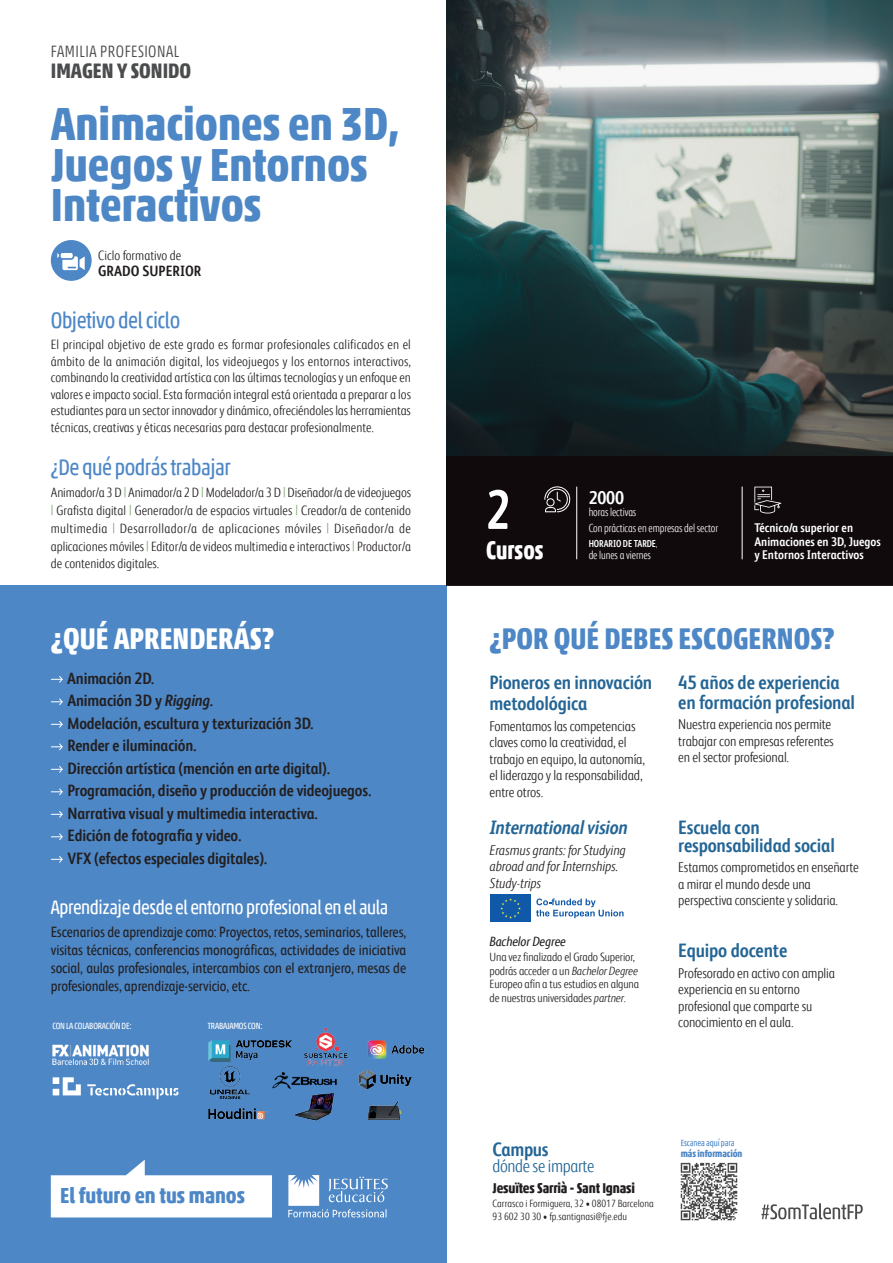
<style>
.page{position:relative;width:893px;height:1263px;background:#fff}
.page>*{position:absolute;margin:0;border:0;box-sizing:border-box;transform-origin:0 0}
.Titol_cicle_-_HOSTALERIA{font:700 55.65px "FS Albert Narrow";color:#fff;scale:.9 1}
.t1{font:700 condensed 46.5px/40.5px "Akko Pro";color:#4d87c6}
.t2{font:700 condensed 30px "Akko Pro";color:#4d87c6}
.t3{font:700 condensed 30px "Akko Pro";color:#fff}
.Titol_cicle_-_HOSTALERIA-2{font:700 condensed 25.5px "Akko Pro";color:#fff;scale:.9 1}
.t4{font:condensed 22.5px "Akko Pro";letter-spacing:-.02em;color:#4d87c6}
.t5{font:700 condensed 21.75px "Akko Pro";color:#4d87c6}
.t6{font:700 condensed 21px "Akko Pro";color:#4b4c4d}
.Objectiu_BO{font:700 19.5px/21px "FS Albert Narrow";letter-spacing:-.01em;color:#236595}
.t7{font:condensed 19.5px "Akko Pro";letter-spacing:-.02em;color:#fff}
.Objectiu_BO-2{font:italic 700 19.5px "FS Albert Narrow";letter-spacing:-.01em;color:#236595}
.t8{font:700 18.6px "FS Albert Narrow";color:#fff}
.t9{font:300 18px "FS Albert Narrow";letter-spacing:-.02em;color:#236595}
.t10{font:700 16.5px "FS Albert Narrow";letter-spacing:-.01em;color:#231f20}
.t11{font:300 condensed 16.5px "Akko Pro";letter-spacing:.03em;color:#4b4c4d}
.Objectiu_BO-3{font:15px/18px "FS Albert Narrow";letter-spacing:-.01em;color:#231f20;text-align:justify}
.t12{font:700 15px "FS Albert Narrow";color:#231f20}
.Objectiu_BO-4{font:300 14.25px/16.5px "FS Albert Narrow";letter-spacing:-.01em;color:#231f20}
.t13{font:italic 300 14.25px/16.5px "FS Albert Narrow";letter-spacing:-.01em;color:#231f20}
.t14{font:700 condensed 14.25px "Akko Pro";letter-spacing:-.01em;color:#231f20}
.Objectiu_BO-5{font:300 13.5px/16.5px "FS Albert Narrow";color:#231f20;text-align:justify}
.t15{font:italic 13.5px "FS Albert Narrow";letter-spacing:-.01em;color:#231f20}
.t16{font:700 12.6px/13.5px "FS Albert Narrow";color:#fff}
.t17{font:300 12px/13.5px "FS Albert Narrow";letter-spacing:-.01em;color:#231f20}
.t18{font:300 11.85px "FS Albert Narrow";letter-spacing:-.01em;color:#fff;scale:.9 1}
.t19{font:300 10.5px/12.6px "FS Albert Narrow";color:#231f20}
.t20{font:700 10.2px "FS Albert Narrow";letter-spacing:-.01em;color:#fff;scale:.9 1}
.t21{font:700 condensed 9.9px "Akko Pro";letter-spacing:-.01em;color:#4d87c6}
.t22{font:condensed 9px "Akko Pro";letter-spacing:-.02em;color:#fff}
.t23{font:condensed 9px "Akko Pro";letter-spacing:-.01em;color:#4d87c6;scale:.96 1}
.s1{color:#fff}
.s2{font-size:14.25px;color:#7da970}
.s3{font-style:italic}
.s4{font-weight:300}
</style>
<div class="page">
<div style="left:0;top:585px;width:446px;height:678px;background:#4d87c6"></div>
<div style="left:51px;top:240px;width:41px;height:41px;background:#4d87c6;border-radius:50%"></div>
<svg style="left:57px;top:253px;width:28px;height:17px"></svg>
<svg style="left:51px;top:676px;width:12px;height:7px"></svg>
<svg style="left:51px;top:698px;width:12px;height:8px"></svg>
<svg style="left:51px;top:721px;width:12px;height:7px"></svg>
<svg style="left:51px;top:743px;width:12px;height:8px"></svg>
<svg style="left:51px;top:766px;width:12px;height:7px"></svg>
<svg style="left:51px;top:788px;width:12px;height:8px"></svg>
<svg style="left:51px;top:811px;width:12px;height:7px"></svg>
<svg style="left:51px;top:833px;width:12px;height:8px"></svg>
<svg style="left:51px;top:856px;width:12px;height:7px"></svg>
<svg style="left:490px;top:894px;width:41px;height:1px"></svg>
<div style="left:490px;top:895px;width:41px;height:27px;background:#1059a9"></div>
<svg style="left:500px;top:898px;width:21px;height:20px"></svg>
<svg style="left:536px;top:898px;width:88px;height:20px"></svg>
<img style="left:446px;top:0;width:447px;height:456px">
<div style="left:446px;top:456px;width:447px;height:129px;background:#110a0c"></div>
<img style="left:208px;top:1040px;width:83px;height:21px">
<img style="left:359px;top:1069px;width:53px;height:21px">
<img style="left:368px;top:1040px;width:57px;height:19px">
<img style="left:304px;top:1027px;width:44px;height:39px">
<img style="left:272px;top:1071px;width:65px;height:18px">
<img style="left:208px;top:1108px;width:60px;height:12px">
<img style="left:294px;top:1086px;width:40px;height:35px">
<img style="left:367px;top:1101px;width:35px;height:19px">
<img style="left:210px;top:1066px;width:40px;height:33px">
<svg style="left:544px;top:486px;width:27px;height:26px"></svg>
<svg style="left:754px;top:487px;width:27px;height:26px"></svg>
<hr style="left:576px;top:487px;width:1px;height:72px;background:#fff">
<hr style="left:742px;top:487px;width:1px;height:72px;background:#fff">
<svg style="left:51px;top:1159px;width:221px;height:58px"></svg>
<img style="left:680px;top:1162px;width:58px;height:59px">
<svg style="left:761px;top:1203px;width:102px;height:16px"></svg>
<svg style="left:288px;top:1175px;width:100px;height:42px"></svg>
<img style="left:52px;top:1044px;width:97px;height:21px">
<svg style="left:87px;top:1084px;width:92px;height:15px"></svg>
<svg style="left:53px;top:1077px;width:28px;height:18px"></svg>
<p class="t11" style="left:51px;top:41px;width:130px">FAMILIA PROFESIONAL</p>
<p class="t6" style="left:51px;top:58px;width:142px">IMAGEN Y SONIDO</p>
<p class="t1" style="left:51px;top:103px;width:350px">Animaciones en 3D,<br>Juegos y Entornos<br>Interactivos</p>
<p class="Objectiu_BO-5" style="left:98px;top:246px;width:84px">Ciclo formativo de</p>
<p class="t12" style="left:98px;top:260px;width:105px">GRADO SUPERIOR</p>
<p class="t4" style="left:51px;top:307px;width:131px">Objetivo del ciclo</p>
<p class="Objectiu_BO-5" style="left:51px;top:335px;width:362px">El principal objetivo de este grado es formar profesionales calificados en el ámbito de la animación digital, los videojuegos y los entornos interactivos, combinando la creatividad artística con las últimas tecnologías y un enfoque en valores e impacto social. Esta formación integral está orientada a preparar a los estudiantes para un sector innovador y dinámico, ofreciéndoles las herramientas técnicas, creativas y éticas necesarias para destacar profesionalmente.</p>
<p class="t4" style="left:51px;top:453px;width:189px">¿De qué podrás trabajar<span class="s1">?</span></p>
<p class="Objectiu_BO-5" style="left:51px;top:483px;width:362px;line-height:18px">Animador/a 3 D <span class="s2">|</span> Animador/a 2 D <span class="s2">|</span> Modelador/a 3 D <span class="s2">|</span> Diseñador/a de videojuegos <span class="s2">|</span> Grafista digital <span class="s2">|</span> Generador/a de espacios virtuales <span class="s2">|</span> Creador/a de contenido multimedia <span class="s2">|</span> Desarrollador/a de aplicaciones móviles <span class="s2">|</span> Diseñador/a de aplicaciones móviles <span class="s2">|</span> Editor/a de videos multimedia e interactivos <span class="s2">|</span> Productor/a</p>
<p class="Objectiu_BO-5" style="left:51px;top:554px;width:110px">de contenidos digitales.</p>
<p class="t3" style="left:51px;top:620px;width:225px">¿QUÉ APRENDERÁS?</p>
<p class="t10" style="left:67px;top:666px;width:89px">Animación 2D.</p>
<p class="t10" style="left:67px;top:689px;width:148px">Animación 3D y <span class="s3">Rigging.</span></p>
<p class="t10" style="left:67px;top:711px;width:248px">Modelación, escultura y texturización 3D.</p>
<p class="t10" style="left:67px;top:734px;width:131px">Render e iluminación.</p>
<p class="t10" style="left:67px;top:756px;width:264px">Dirección artística (mención en arte digital).</p>
<p class="t10" style="left:67px;top:779px;width:305px">Programación, diseño y producción de videojuegos.</p>
<p class="t10" style="left:67px;top:801px;width:252px">Narrativa visual y multimedia interactiva.</p>
<p class="t10" style="left:67px;top:824px;width:176px">Edición de fotografía y video.</p>
<p class="t10" style="left:67px;top:846px;width:201px">VFX (efectos especiales digitales).</p>
<p class="t7" style="left:51px;top:895px;width:339px">Aprendizaje desde el entorno profesional en el aula</p>
<p class="Objectiu_BO-3" style="left:51px;top:921px;width:357px">Escenarios de aprendizaje como: Proyectos, retos, seminarios, talleres, visitas técnicas, conferencias monográficas, actividades de iniciativa social, aulas profesionales, intercambios con el extranjero, mesas de profesionales, aprendizaje-servicio, etc.</p>
<p class="t22" style="left:52px;top:1020px;width:81px">CON LA COLABORACIÓN DE:</p>
<p class="t22" style="left:208px;top:1021px;width:56px">TRABAJAMOS CON:</p>
<p class="t5" style="left:60px;top:1182px;width:187px">El futuro en tus manos</p>
<p class="Titol_cicle_-_HOSTALERIA" style="left:486px;top:469px;width:29px">2</p>
<p class="Titol_cicle_-_HOSTALERIA-2" style="left:486px;top:535px;width:65px">Cursos</p>
<p class="t8" style="left:589px;top:484px;width:37px">2000</p>
<p class="t18" style="left:589px;top:503px;width:54px">horas lectivas</p>
<p class="t18" style="left:589px;top:519px;width:145px">Con prácticas en empresas del sector</p>
<p class="t20" style="left:589px;top:536px;width:78px">HORARIO DE TARDE<span class="s4">,</span></p>
<p class="t18" style="left:589px;top:547px;width:71px">de lunes a viernes</p>
<p class="t16" style="left:754px;top:520px;width:128px">Técnico/a superior en<br>Animaciones en 3D, Juegos y Entornos Interactivos</p>
<p class="t2" style="left:490px;top:620px;width:347px">¿POR QUÉ DEBES ESCOGERNOS?</p>
<p class="Objectiu_BO" style="left:490px;top:671px;width:164px">Pioneros en innovación metodológica</p>
<p class="Objectiu_BO-4" style="left:490px;top:717px;width:157px">Fomentamos las competencias claves como la creatividad, el trabajo en equipo, la autonomía, el liderazgo y la responsabilidad, entre otros.</p>
<p class="Objectiu_BO" style="left:678px;top:817px;width:158px;line-height:18px">Escuela con responsabilidad social</p>
<p class="Objectiu_BO-4" style="left:678px;top:858px;width:182px">Estamos comprometidos en enseñarte a mirar el mundo desde una perspectiva consciente y solidaria.</p>
<p class="Objectiu_BO" style="left:678px;top:672px;width:178px;line-height:19.5px">45 años de experiencia en formación profesional</p>
<p class="Objectiu_BO-4" style="left:678px;top:715px;width:157px">Nuestra experiencia nos permite trabajar con empresas referentes en el sector profesional.</p>
<p class="Objectiu_BO-2" style="left:490px;top:813px;width:140px">International vision</p>
<p class="t13" style="left:490px;top:840px;width:138px">Erasmus grants: for Studying abroad and for Internships.</p>
<p class="t13" style="left:490px;top:873px;width:53px">Study-trips</p>
<p class="t15" style="left:490px;top:932px;width:78px">Bachelor Degree</p>
<p class="t17" style="left:490px;top:950px;width:151px">Una vez finalizado el Grado Superior, podrás acceder a un <span class="s3">Bachelor Degree </span>Europeo afín a tus estudios en alguna de nuestras universidades <span class="s3">partner</span>.</p>
<p class="Objectiu_BO" style="left:678px;top:938px;width:111px">Equipo docente</p>
<p class="Objectiu_BO-4" style="left:678px;top:963px;width:158px">Profesorado en activo con amplia experiencia en su entorno profesional que comparte su conocimiento en el aula.</p>
<p class="Objectiu_BO" style="left:493px;top:1137px;width:58px">Campus</p>
<p class="t9" style="left:493px;top:1153px;width:103px">dónde se imparte</p>
<p class="t14" style="left:493px;top:1179px;width:144px">Jesuïtes Sarrià - Sant Ignasi</p>
<p class="t19" style="left:493px;top:1197px;width:163px">Carrasco i Formiguera, 32 • 08017 Barcelona<br>93 602 30 30 • fp.santignasi@fje.edu</p>
<p class="t23" style="left:681px;top:1137px;width:58px">Escanea aquí para</p>
<p class="t21" style="left:681px;top:1147px;width:63px">más información</p>
</div>
